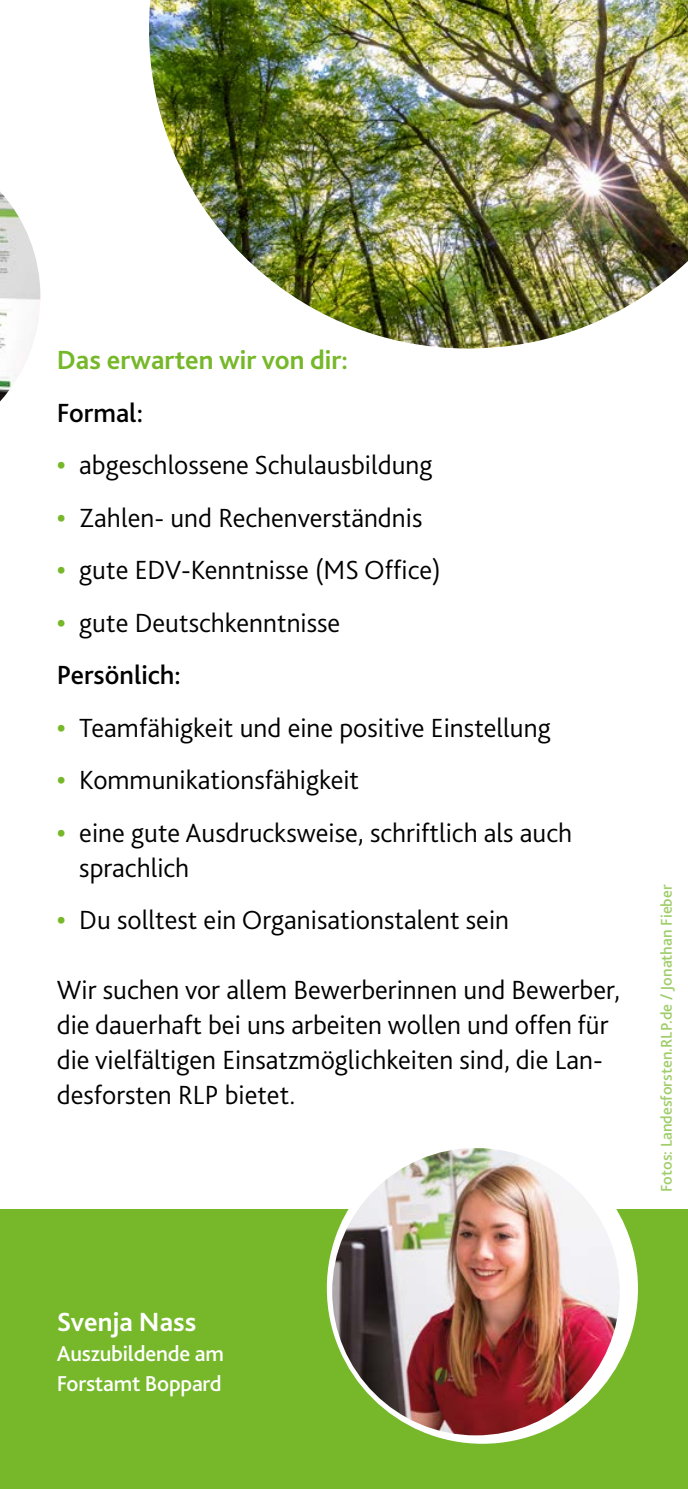
<style>
.page{position:relative;width:688px;height:1489px;background:#fff}
.page>*{position:absolute;margin:0;border:0;box-sizing:border-box;transform-origin:0 0}
.Copy{font:300 27.5px/35px "Bliss 2";color:#000}
.H2-Überschrift_2{font:700 27.5px "Bliss 2";color:#76b82a}
.t1{font:500 27.5px "Bliss 2";color:#000}
.t2{font:700 27.5px "Bliss 2";color:#fff}
.t3{font:500 22.5px "Bliss 2";letter-spacing:-.01em;color:#fff}
.t4{font:500 16.25px "Bliss 2";color:#76b82a}
.s1{font-weight:700;color:#76b82a}
</style>
<div class="page">
<div style="left:0;top:1209px;width:687px;height:279px;background:#76b82a"></div>
<img style="left:149px;top:0;width:538px;height:348px">
<img style="left:0;top:192px;width:40px;height:209px">
<div style="left:327px;top:1132px;width:310px;height:311px;background:#fff;border-radius:50%"></div>
<img style="left:332px;top:1147px;width:287px;height:288px;border-radius:144px">
<h2 class="H2-Überschrift_2" style="left:57px;top:343px;width:292px">Das erwarten wir von dir:</h2>
<p class="t1" style="left:57px;top:395px;width:88px">Formal:</p>
<p class="Copy" style="left:57px;top:447px;width:377px"><span class="s1">•</span> abgeschlossene Schulausbildung</p>
<p class="Copy" style="left:57px;top:500px;width:367px"><span class="s1">•</span> Zahlen- und Rechenverständnis</p>
<p class="Copy" style="left:57px;top:552px;width:385px"><span class="s1">•</span> gute EDV-Kenntnisse (MS Office)</p>
<p class="Copy" style="left:57px;top:605px;width:285px"><span class="s1">•</span> gute Deutschkenntnisse</p>
<p class="t1" style="left:57px;top:658px;width:126px">Persönlich:</p>
<p class="Copy" style="left:57px;top:710px;width:495px"><span class="s1">•</span> Teamfähigkeit und eine positive Einstellung</p>
<p class="Copy" style="left:57px;top:762px;width:304px"><span class="s1">•</span> Kommunikationsfähigkeit</p>
<p class="Copy" style="left:79px;top:815px;width:494px;text-indent:-22px"><span class="s1">•</span> eine gute Ausdrucksweise, schriftlich als auch sprachlich</p>
<p class="Copy" style="left:57px;top:902px;width:453px"><span class="s1">•</span> Du solltest ein Organisationstalent sein</p>
<p class="Copy" style="left:57px;top:972px;width:564px">Wir suchen vor allem Bewerberinnen und Bewerber, die dauerhaft bei uns arbeiten wollen und offen für die vielfältigen Einsatzmöglichkeiten sind, die Lan&shy;desforsten RLP bietet.</p>
<p class="t4" style="left:656px;top:1191px;width:309px;rotate:-90deg">Fotos: Landesforsten.RLP.de / Jonathan Fieber</p>
<p class="t2" style="left:57px;top:1304px;width:141px">Svenja Nass</p>
<p class="t3" style="left:57px;top:1339px;width:169px">Auszubildende am</p>
<p class="t3" style="left:57px;top:1369px;width:166px">Forstamt Boppard</p>
</div>
